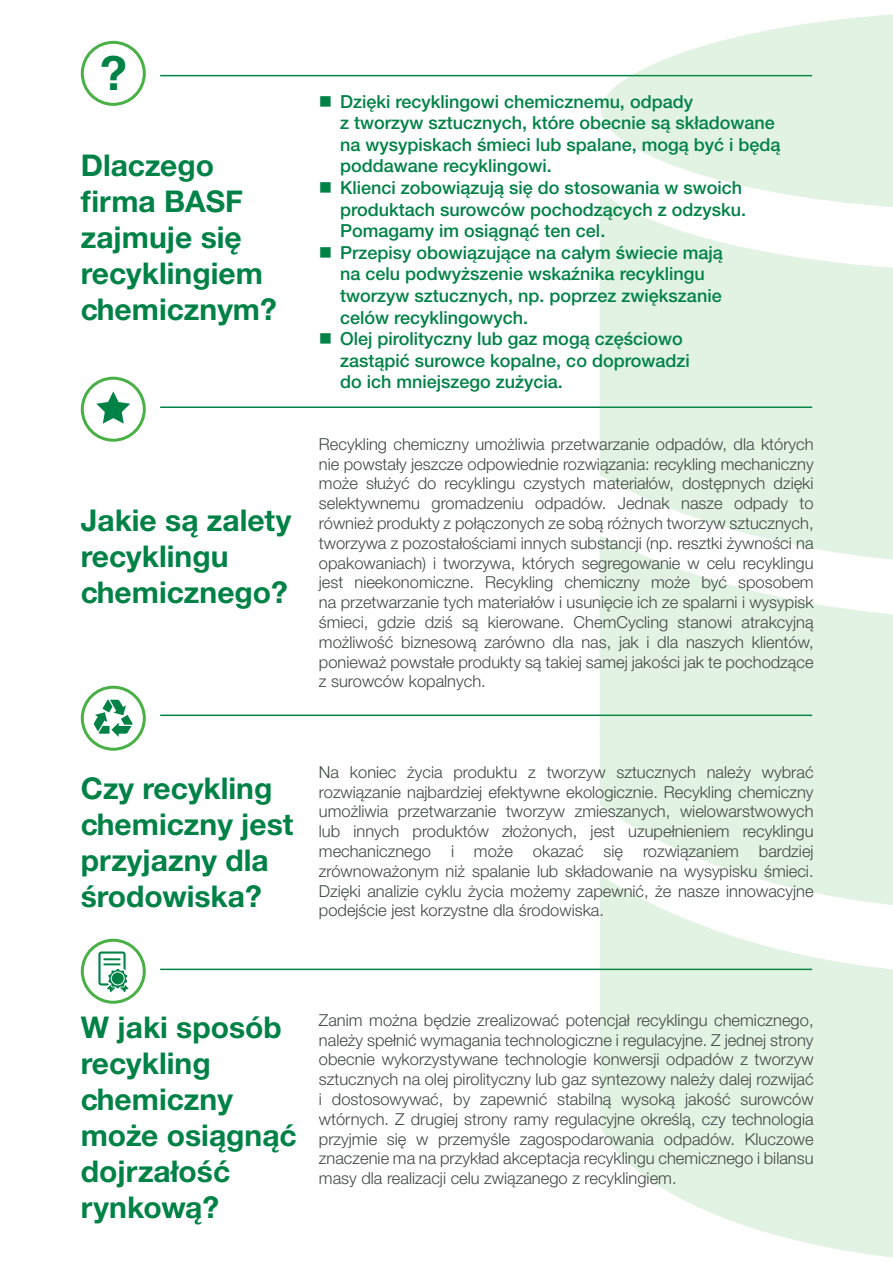
<style>
.page{position:relative;width:893px;height:1263px;background:#fff}
.page>*{position:absolute;margin:0;border:0;box-sizing:border-box;transform-origin:0 0}
.t1{font:700 47.85px "Helvetica";color:#008247}
.t2{font:700 30px/36px "Helvetica Neue CE";color:#008247}
.t3{font:500 18px/21.6px "Helvetica Neue CE";color:#008247}
.t4{font:300 16.5px/19.8px "Helvetica Neue CE";color:#3f4944;text-align:justify}
</style>
<div class="page">
<div style="left:81px;top:41px;width:65px;height:65px;border:3px solid #49b045;border-radius:50%"></div>
<hr style="left:160px;top:75px;width:652px;height:1px;background:#008247">
<hr style="left:160px;top:406px;width:652px;height:2px;background:#008247">
<div style="left:81px;top:377px;width:65px;height:65px;border:3px solid #49b045;border-radius:50%"></div>
<svg style="left:96px;top:391px;width:34px;height:33px"></svg>
<hr style="left:160px;top:714px;width:652px;height:2px;background:#008247">
<hr style="left:160px;top:968px;width:652px;height:2px;background:#008247">
<div style="left:81px;top:686px;width:65px;height:65px;border:3px solid #49b045;border-radius:50%"></div>
<svg style="left:94px;top:700px;width:39px;height:37px"></svg>
<div style="left:81px;top:939px;width:65px;height:65px;border:3px solid #49b045;border-radius:50%"></div>
<svg style="left:98px;top:951px;width:30px;height:41px"></svg>
<svg style="left:600px;top:910px;width:293px;height:347px;fill:#e3f3e3"></svg>
<svg style="left:600px;top:564px;width:293px;height:346px;fill:#e3f3e3"></svg>
<svg style="left:601px;top:14px;width:292px;height:177px;fill:#e3f3e3"></svg>
<svg style="left:600px;top:191px;width:293px;height:373px;fill:#e3f3e3"></svg>
<p class="t1" style="left:99px;top:35px;width:31px">?</p>
<p class="t2" style="left:81px;top:148px;width:197px">Dlaczego firma BASF zajmuje się recyklingiem chemicznym?</p>
<p class="t2" style="left:81px;top:503px;width:212px">Jakie są zalety recyklingu chemicznego?</p>
<p class="t3" style="left:340px;top:90px;width:442px;text-indent:-21px">■ Dzięki recyklingowi chemicznemu, odpady<br>z tworzyw sztucznych, które obecnie są składowane na wysypiskach śmieci lub spalane, mogą być i będą poddawane recyklingowi.</p>
<p class="t3" style="left:340px;top:177px;width:407px;text-indent:-21px">■ Klienci zobowiązują się do stosowania w swoich produktach surowców pochodzących z odzysku.<br>Pomagamy im osiągnąć ten cel.</p>
<p class="t3" style="left:340px;top:242px;width:384px;text-indent:-21px">■ Przepisy obowiązujące na całym świecie mają na celu podwyższenie wskaźnika recyklingu tworzyw sztucznych, np. poprzez zwiększanie celów recyklingowych.</p>
<p class="t3" style="left:340px;top:328px;width:351px;text-indent:-21px">■ Olej pirolityczny lub gaz mogą częściowo zastąpić surowce kopalne, co doprowadzi do ich mniejszego zużycia.</p>
<p class="t4" style="left:319px;top:434px;width:496px">Recykling chemiczny umożliwia przetwarzanie odpadów, dla których nie powstały jeszcze odpowiednie rozwiązania: recykling mechaniczny może służyć do recyklingu czystych materiałów, dostępnych dzięki selektywnemu gromadzeniu odpadów. Jednak nasze odpady to również produkty z połączonych ze sobą różnych tworzyw sztucznych, tworzywa z pozostałościami innych substancji (np. resztki żywności na opakowaniach) i tworzywa, których segregowanie w celu recyklingu jest nieekonomiczne. Recykling chemiczny może być sposobem na przetwarzanie tych materiałów i usunięcie ich ze spalarni i wysypisk śmieci, gdzie dziś są kierowane. ChemCycling stanowi atrakcyjną możliwość biznesową zarówno dla nas, jak i dla naszych klientów, ponieważ powstałe produkty są takiej samej jakości jak te pochodzące z surowców kopalnych.</p>
<p class="t2" style="left:81px;top:771px;width:214px">Czy recykling chemiczny jest przyjazny dla środowiska?</p>
<p class="t4" style="left:319px;top:762px;width:496px">Na koniec życia produktu z tworzyw sztucznych należy wybrać rozwiązanie najbardziej efektywne ekologicznie. Recykling chemiczny umożliwia przetwarzanie tworzyw zmieszanych, wielowarstwowych lub innych produktów złożonych, jest uzupełnieniem recyklingu mechanicznego i może okazać się rozwiązaniem bardziej zrównoważonym niż spalanie lub składowanie na wysypisku śmieci.<br>Dzięki analizie cyklu życia możemy zapewnić, że nasze innowacyjne podejście jest korzystne dla środowiska.</p>
<p class="t2" style="left:81px;top:1010px;width:218px">W jaki sposób recykling chemiczny może osiągnąć dojrzałość rynkową?</p>
<p class="t4" style="left:319px;top:1010px;width:496px">Zanim można będzie zrealizować potencjał recyklingu chemicznego, należy spełnić wymagania technologiczne i regulacyjne. Z jednej strony obecnie wykorzystywane technologie konwersji odpadów z tworzyw sztucznych na olej pirolityczny lub gaz syntezowy należy dalej rozwijać i dostosowywać, by zapewnić stabilną wysoką jakość surowców wtórnych. Z drugiej strony ramy regulacyjne określą, czy technologia przyjmie się w przemyśle zagospodarowania odpadów. Kluczowe znaczenie ma na przykład akceptacja recyklingu chemicznego i bilansu masy dla realizacji celu związanego z recyklingiem.</p>
</div>
